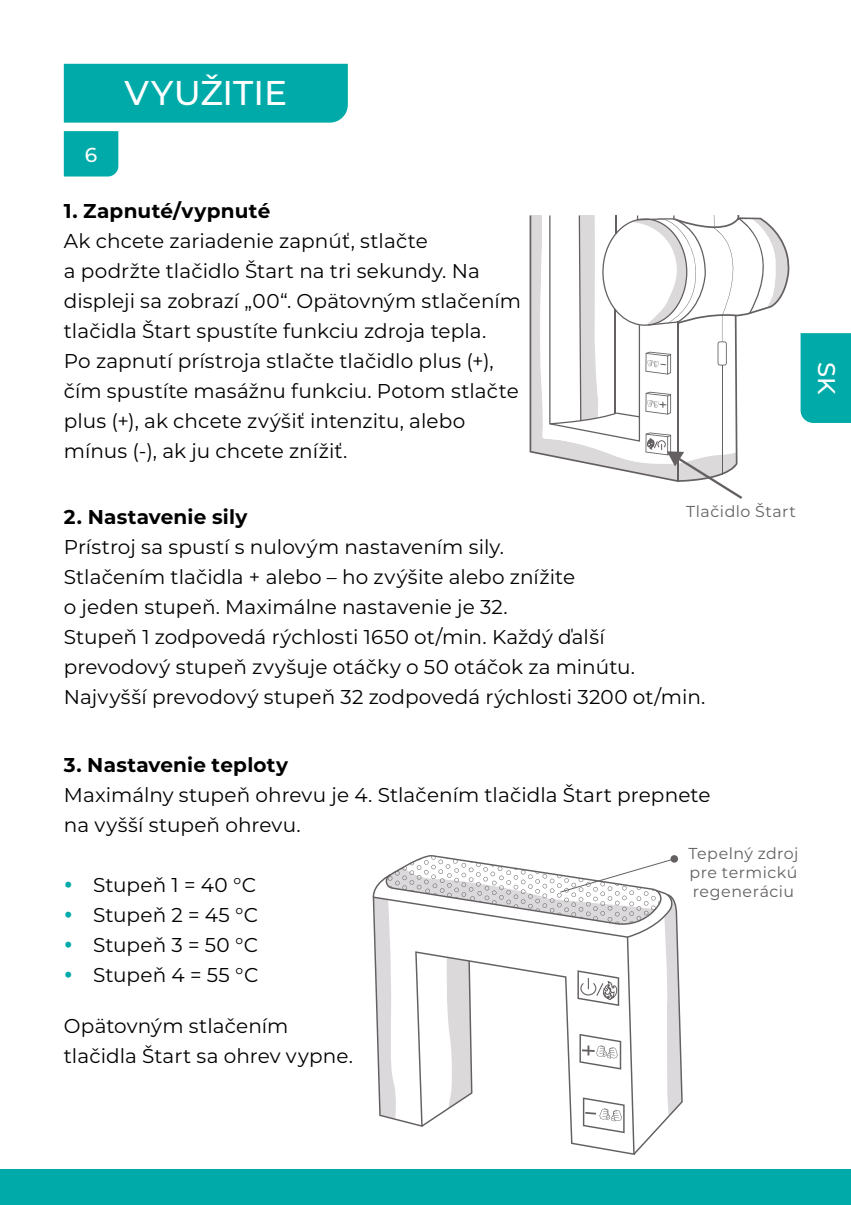
<style>
.page{position:relative;width:851px;height:1205px;background:#fff}
.page>*{position:absolute;margin:0;border:0;box-sizing:border-box;transform-origin:0 0}
.t1{font:500 34.25px "Montserrat";color:#fff}
.t2{font:500 24.25px "Montserrat";color:#fff}
.t3{font:500 20.25px "Montserrat";color:#fff}
.t4{font:20px/30px "Montserrat";letter-spacing:.005em;color:#000}
.t5{font:700 20px "Montserrat";letter-spacing:.01em;color:#000}
.t6{font:15.75px/19px "Montserrat";letter-spacing:.03em;color:#646062;text-align:justify}
.s1{color:#00aaa8}
</style>
<div class="page">
<div style="left:0;top:1169px;width:850px;height:36px;background:#00aaa8"></div>
<div style="left:64px;top:64px;width:284px;height:59px;background:#00aaa8"></div>
<div style="left:64px;top:131px;width:54px;height:45px;background:#00aaa8"></div>
<svg style="left:529px;top:215px;width:260px;height:284px"></svg>
<div style="left:800px;top:333px;width:50px;height:90px;background:#00aaa8"></div>
<svg style="left:372px;top:855px;width:310px;height:299px"></svg>
<p class="t3" style="left:85px;top:141px;width:14px">6</p>
<h1 class="t1" style="left:125px;top:69px;width:164px">VYUŽITIE</h1>
<p class="t5" style="left:64px;top:196px;width:208px">1. Zapnuté/vypnuté</p>
<p class="t4" style="left:64px;top:225px;width:458px">Ak chcete zariadenie zapnúť, stlačte<br>a podržte tlačidlo Štart na tri sekundy. Na displeji sa zobrazí „00“. Opätovným stlačením tlačidla Štart spustíte funkciu zdroja tepla.<br>Po zapnutí prístroja stlačte tlačidlo plus (+), čím spustíte masážnu funkciu. Potom stlačte plus (+), ak chcete zvýšiť intenzitu, alebo mínus (-), ak ju chcete znížiť.</p>
<p class="t6" style="left:686px;top:501px;width:111px">Tlačidlo Štart</p>
<p class="t5" style="left:64px;top:502px;width:185px">2. Nastavenie sily</p>
<p class="t4" style="left:64px;top:531px;width:643px">Prístroj sa spustí s nulovým nastavením sily.<br>Stlačením tlačidla + alebo – ho zvýšite alebo znížite<br>o jeden stupeň. Maximálne nastavenie je 32.<br>Stupeň 1 zodpovedá rýchlosti 1650 ot/min. Každý ďalší prevodový stupeň zvyšuje otáčky o 50 otáčok za minútu.<br>Najvyšší prevodový stupeň 32 zodpovedá rýchlosti 3200 ot/min.</p>
<p class="t5" style="left:64px;top:750px;width:226px">3. Nastavenie teploty</p>
<p class="t4" style="left:64px;top:779px;width:648px">Maximálny stupeň ohrevu je 4. Stlačením tlačidla Štart prepnete na vyšší stupeň ohrevu.</p>
<p class="t4" style="left:64px;top:869px;width:194px"><span class="s1">•</span> Stupeň 1 = 40 °C</p>
<p class="t4" style="left:64px;top:899px;width:196px"><span class="s1">•</span> Stupeň 2 = 45 °C</p>
<p class="t4" style="left:64px;top:929px;width:196px"><span class="s1">•</span> Stupeň 3 = 50 °C</p>
<p class="t4" style="left:64px;top:959px;width:196px"><span class="s1">•</span> Stupeň 4 = 55 °C</p>
<p class="t4" style="left:64px;top:1010px;width:291px">Opätovným stlačením tlačidla Štart sa ohrev vypne.</p>
<p class="t6" style="left:688px;top:843px;width:111px">Tepelný zdroj pre termickú regeneráciu</p>
<p class="t2" style="left:843px;top:362px;width:34px;rotate:90deg">SK</p>
</div>
